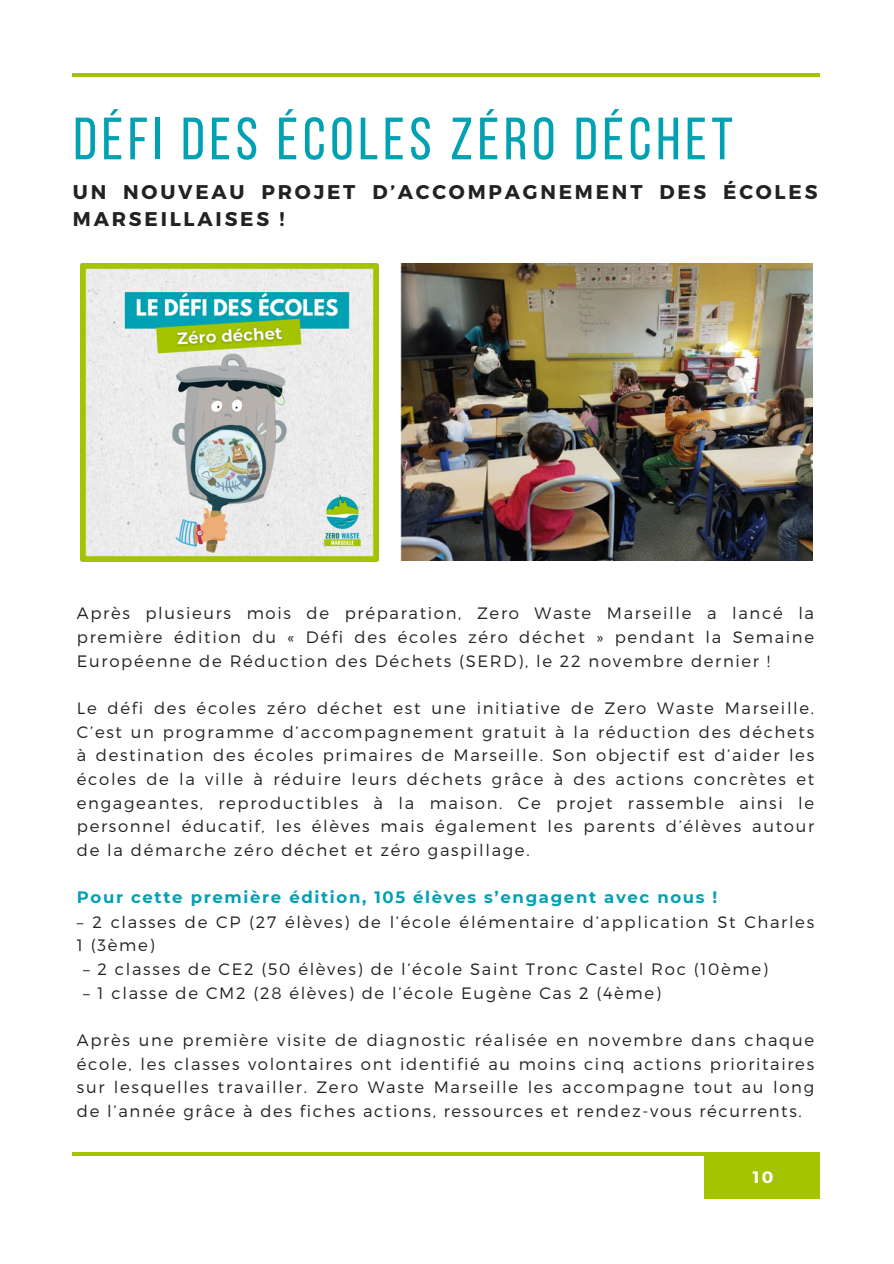
<style>
.page{position:relative;width:894px;height:1264px;background:#fff}
.page>*{position:absolute;margin:0;border:0;box-sizing:border-box;transform-origin:0 0}
.t1{font:59.55px "Bebas Neue";letter-spacing:.08em;color:#00a1b2}
.t2{font:700 19.8px/27px "Montserrat";letter-spacing:.14em;color:#222}
.t3{font:300 16.5px/23.7px "Montserrat";letter-spacing:.1em;color:#222;text-align:justify}
.t4{font:700 16.5px "Montserrat";letter-spacing:.1em;color:#00a1b2}
.t5{font:700 16.5px "Montserrat";color:#fff}
</style>
<div class="page">
<hr style="left:72px;top:73px;width:747px;height:4px;background:#a4c400">
<div style="left:704px;top:1152px;width:115px;height:46px;background:#a4c400"></div>
<hr style="left:72px;top:1152px;width:747px;height:3px;background:#a4c400">
<img style="left:80px;top:263px;width:299px;height:298px">
<img style="left:400px;top:263px;width:412px;height:297px">
<p class="t1" style="left:73px;top:115px;width:661px">DÉFI DES ÉCOLES ZÉRO DÉCHET</p>
<h1 class="t2" style="left:73px;top:177px;width:745px">UN NOUVEAU PROJET D’ACCOMPAGNEMENT DES ÉCOLES<br>MARSEILLAISES !</h1>
<h2 class="t3" style="left:77px;top:601px;width:738px">Après plusieurs mois de préparation, Zero Waste Marseille a lancé la première édition du « Défi des écoles zéro déchet » pendant la Semaine Européenne de Réduction des Déchets (SERD), le 22 novembre dernier !</h2>
<p class="t3" style="left:77px;top:695px;width:738px">Le défi des écoles zéro déchet est une initiative de Zero Waste Marseille.<br>C’est un programme d’accompagnement gratuit à la réduction des déchets à destination des écoles primaires de Marseille. Son objectif est d’aider les écoles de la ville à réduire leurs déchets grâce à des actions concrètes et engageantes, reproductibles à la maison. Ce projet rassemble ainsi le personnel éducatif, les élèves mais également les parents d’élèves autour de la démarche zéro déchet et zéro gaspillage.</p>
<p class="t4" style="left:77px;top:887px;width:641px">Pour cette première édition, 105 élèves s’engagent avec nous !</p>
<p class="t3" style="left:77px;top:909px;width:738px">– 2 classes de CP (27 élèves) de l’école élémentaire d’application St Charles<br>1 (3ème)</p>
<p class="t3" style="left:83px;top:956px;width:686px">– 2 classes de CE2 (50 élèves) de l’école Saint Tronc Castel Roc (10ème)</p>
<p class="t3" style="left:83px;top:980px;width:579px">– 1 classe de CM2 (28 élèves) de l’école Eugène Cas 2 (4ème)</p>
<p class="t3" style="left:77px;top:1027px;width:738px">Après une première visite de diagnostic réalisée en novembre dans chaque école, les classes volontaires ont identifié au moins cinq actions prioritaires sur lesquelles travailler. Zero Waste Marseille les accompagne tout au long de l’année grâce à des fiches actions, ressources et rendez-vous récurrents.</p>
<p class="t5" style="left:752px;top:1166px;width:22px">10</p>
</div>
